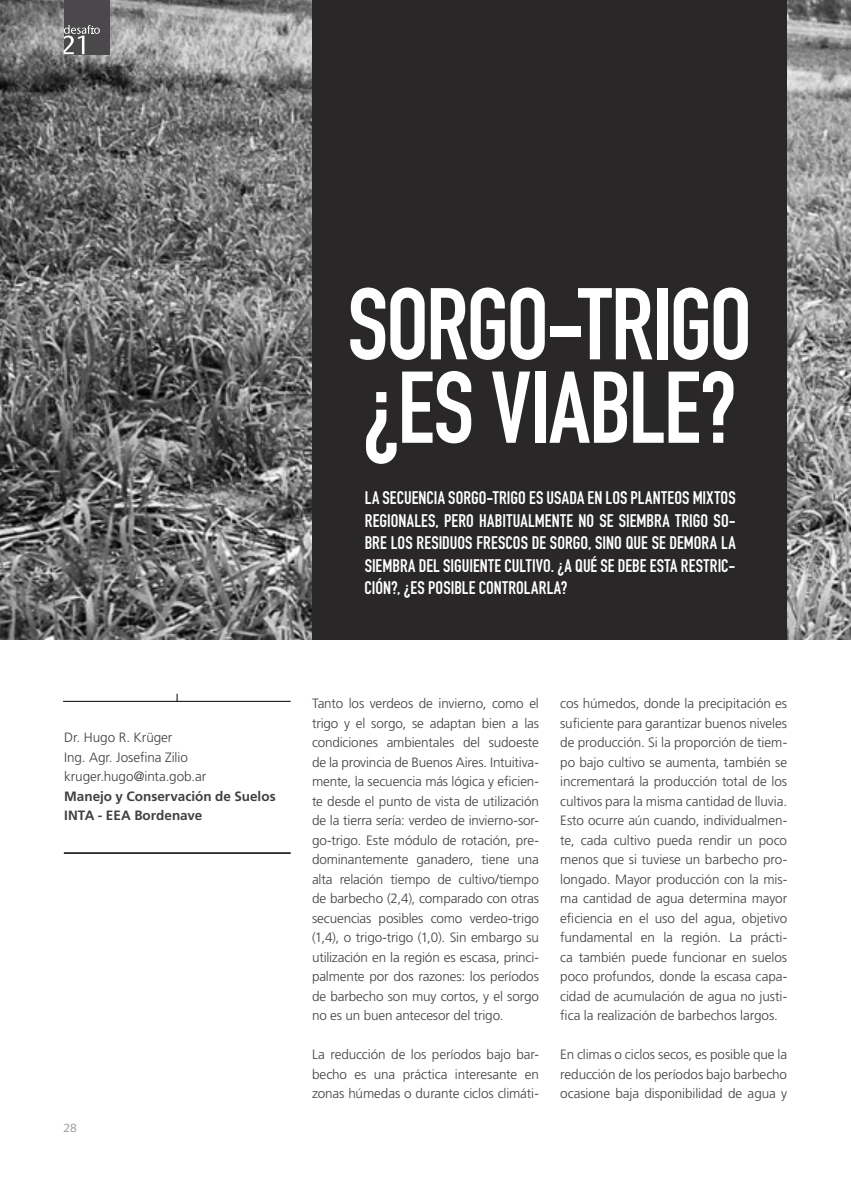
<style>
.page{position:relative;width:851px;height:1191px;background:#fff}
.page>*{position:absolute;margin:0;border:0;box-sizing:border-box;transform-origin:0 0}
.t1{font:100.05px/83.4px "DIN Engschrift Std";color:#fff}
.t2{font:18px/22.5px "DIN Engschrift Std";letter-spacing:.005em;color:#fff}
.t3{font:300 13.5px/19.5px "Frutiger LT Std";letter-spacing:-.01em;color:#433f40;text-align:justify}
.t4{font:700 13.5px/19.5px "Frutiger LT Std";color:#433f40}
.t5{font:12px "Syntax LT Std";color:#9c9ba0}
</style>
<div class="page">
<img style="left:0;top:0;width:850px;height:639px">
<div style="left:312px;top:0;width:475px;height:639px;background:#292727"></div>
<hr style="left:64px;top:852px;width:227px;height:2px;background:#000">
<hr style="left:63px;top:701px;width:228px;height:1px;background:#000">
<div style="left:64px;top:0;width:45px;height:54px;background:#4a484a"></div>
<svg style="left:64px;top:25px;width:36px;height:29px"></svg>
<h1 class="t1" style="left:347px;top:283px;width:397px">SORGO-TRIGO ¿ES VIABLE</h1>
<h1 class="t1" style="left:699px;top:367px;width:39px">?</h1>
<h2 class="t2" style="left:365px;top:487px;width:55px">LA SECUENCIA</h2>
<h2 class="t2" style="left:448px;top:487px;width:198px">SORGO-TRIGO ES USADA EN LOS PLANTEO</h2>
<h2 class="t2" style="left:682px;top:487px;width:55px">S MIXTOS</h2>
<h2 class="t2" style="left:365px;top:509px;width:30px">REGIONALE</h2>
<h2 class="t2" style="left:428px;top:509px;width:125px">S, PERO HABITUALMENTE</h2>
<h2 class="t2" style="left:364px;top:509px;width:372px;text-indent:214px">NO SE SIEMBRA TRIGO SO-<br>BRE LOS RESIDUOS FRESCOS DE SORGO, SINO QUE SE DEMORA LA<br>SIEMBRA DEL SIGUIENTE</h2>
<h2 class="t2" style="left:504px;top:554px;width:122px">CULTIVO. ¿A QUÉ SE DEBE</h2>
<h2 class="t2" style="left:649px;top:554px;width:87px">ESTA RESTRIC-</h2>
<h2 class="t2" style="left:364px;top:577px;width:123px">CIÓN?, ¿ES POSIBLE CONTROLARLA</h2>
<h2 class="t2" style="left:560px;top:577px;width:8px">?</h2>
<p class="t3" style="left:64px;top:728px;width:143px;text-align:left">Dr. Hugo R. Krüger<br>Ing. Agr. Josefina Zilio kruger.hugo@inta.gob.ar</p>
<p class="t4" style="left:64px;top:786px;width:213px">Manejo y Conservación de Suelos<br>INTA - EEA Bordenave</p>
<p class="t5" style="left:63px;top:1120px;width:15px">28</p>
<p class="t3" style="left:312px;top:694px;width:228px">Tanto los verdeos de invierno, como el trigo y el sorgo, se adaptan bien a las condiciones ambientales del sudoeste de la provincia de Buenos Aires. Intuitiva&shy;mente, la secuencia más lógica y eficien&shy;te desde el punto de vista de utilización de la tierra sería: verdeo de invierno-sor&shy;go-trigo. Este módulo de rotación, pre&shy;dominantemente ganadero, tiene una alta relación tiempo de cultivo/tiempo de barbecho (2,4), comparado con otras secuencias posibles como verdeo-trigo (1,4), o trigo-trigo (1,0). Sin embargo su utilización en la región es escasa, princi&shy;palmente por dos razones: los períodos de barbecho son muy cortos, y el sorgo no es un buen antecesor del trigo.</p>
<p class="t3" style="left:312px;top:1045px;width:228px">La reducción de los períodos bajo bar&shy;becho es una práctica interesante en zonas húmedas o durante ciclos climáti-</p>
<p class="t3" style="left:560px;top:694px;width:228px">cos húmedos, donde la precipitación es suficiente para garantizar buenos niveles de producción. Si la proporción de tiem&shy;po bajo cultivo se aumenta, también se incrementará la producción total de los cultivos para la misma cantidad de lluvia.<br>Esto ocurre aún cuando, individualmen&shy;te, cada cultivo pueda rendir un poco menos que si tuviese un barbecho pro&shy;longado. Mayor producción con la mis&shy;ma cantidad de agua determina mayor eficiencia en el uso del agua, objetivo fundamental en la región. La prácti&shy;ca también puede funcionar en suelos poco profundos, donde la escasa capa&shy;cidad de acumulación de agua no justi&shy;fica la realización de barbechos largos.</p>
<p class="t3" style="left:560px;top:1045px;width:228px">En climas o ciclos secos, es posible que la reducción de los períodos bajo barbecho ocasione baja disponibilidad de agua y</p>
</div>
